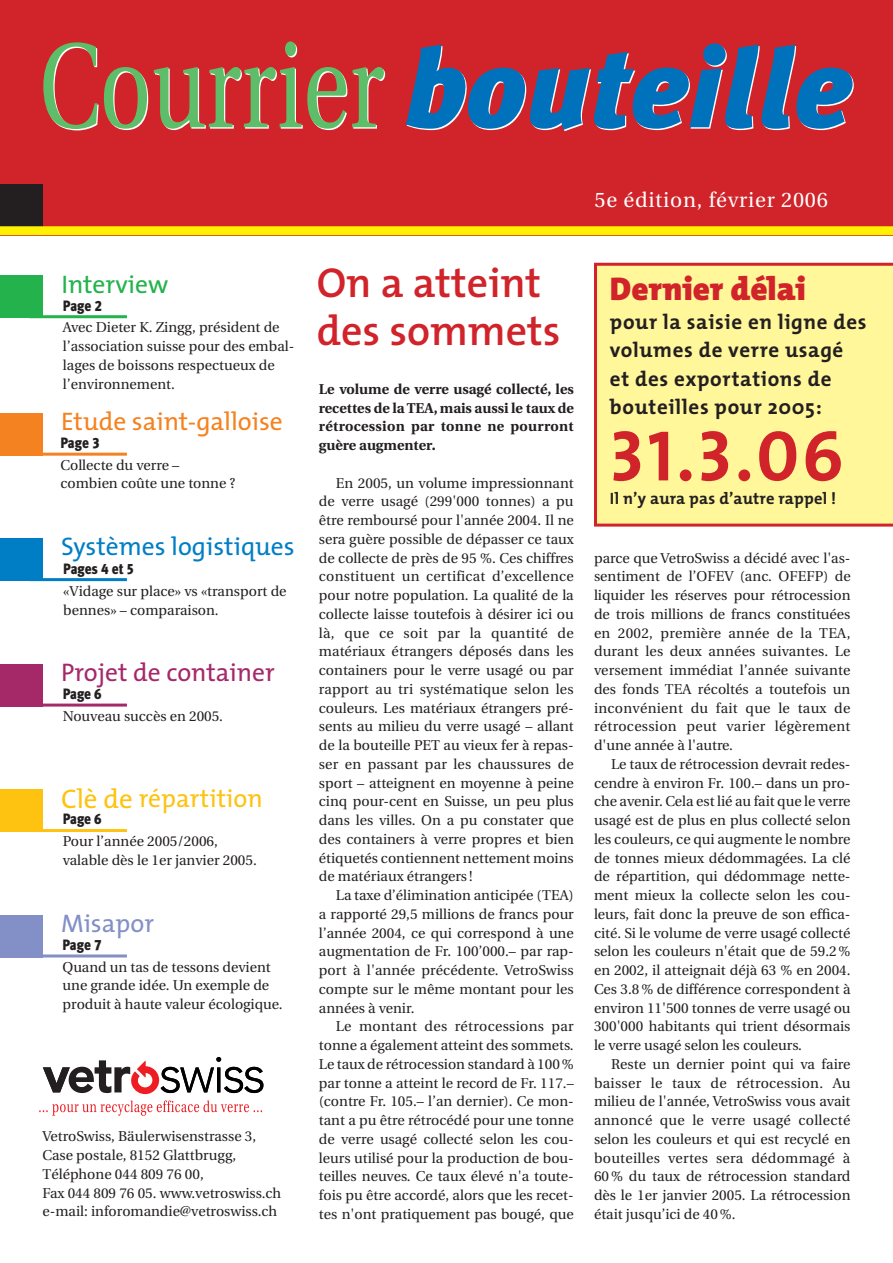
<style>
.page{position:relative;width:893px;height:1263px;background:#fff}
.page>*{position:absolute;margin:0;border:0;box-sizing:border-box;transform-origin:0 0}
.t1{font:italic 900 112.5px "Meta Plus";color:#fff}
.t2{font:72px "The Mix Bold Caps";color:#d1232a}
.t3{font:600 42px/48px "The Mix";color:#d1232a}
.t4{font:900 33px "The Mix";color:#d1232a}
.t5{font:25.5px "The Mix";color:#007ec5}
.t6{font:25.5px "The Mix";color:#f58220}
.t7{font:25.5px "The Mix";color:#a52869}
.t8{font:25.5px "The Mix";color:#fec210}
.t9{font:25.5px "The Mix";color:#23b24b}
.t10{font:25.5px "The Mix";color:#838fc7}
.t11{font:700 21px/28.5px "The Mix";letter-spacing:.03em;color:#231f20}
.t12{font:21px "Utopia";letter-spacing:.035em;color:#fff}
.t13{font:700 16.5px "The Mix";letter-spacing:.01em;color:#231f20}
.t14{font:15px "Meta Cond Black LF";letter-spacing:-.005em;color:#231f20}
.t15{font:14.25px/18.8px "Utopia";color:#231f20}
.t16{font:700 14.25px/18.8px "Utopia";letter-spacing:.02em;color:#231f20;text-align:justify}
.s1{font-family:"Utopia";font-weight:400;font-style:normal;font-size:120px}
.s2{font-size:27px}
</style>
<div class="page">
<div style="left:0;top:0;width:893px;height:235px;background:#d1232a"></div>
<hr style="left:29px;top:315px;width:98px;height:3px;background:#23b24b">
<div style="left:0;top:276px;width:43px;height:42px;background:#23b24b"></div>
<div style="left:0;top:184px;width:43px;height:42px;background:#231f20"></div>
<svg style="left:39px;top:1100px;width:223px;height:16px"></svg>
<svg style="left:43px;top:1057px;width:220px;height:37px"></svg>
<div style="left:0;top:226px;width:893px;height:9px;background:#fff101"></div>
<hr style="left:29px;top:578px;width:98px;height:3px;background:#007ec5">
<div style="left:0;top:539px;width:43px;height:42px;background:#007ec5"></div>
<hr style="left:29px;top:954px;width:98px;height:3px;background:#838fc7">
<div style="left:0;top:915px;width:43px;height:42px;background:#838fc7"></div>
<hr style="left:29px;top:703px;width:98px;height:3px;background:#a52869">
<div style="left:0;top:664px;width:43px;height:42px;background:#a52869"></div>
<hr style="left:29px;top:829px;width:98px;height:3px;background:#fec210">
<div style="left:0;top:789px;width:43px;height:43px;background:#fec210"></div>
<hr style="left:29px;top:453px;width:98px;height:3px;background:#f58220">
<div style="left:0;top:413px;width:43px;height:43px;background:#f58220"></div>
<div style="left:594px;top:263px;width:299px;height:264px;background:#fff79a"></div>
<h1 class="t1" style="left:40px;top:24px;width:814px"><span class="s1">Courrier</span> bouteille</h1>
<h3 class="t9" style="left:61px;top:275px;width:108px">Interview</h3>
<p class="t14" style="left:63px;top:300px;width:41px">Page 2</p>
<p class="t15" style="left:63px;top:319px;width:233px">Avec Dieter K. Zingg, président de l’association suisse pour des embal&shy;lages de boissons respectueux de l’environnement.</p>
<h3 class="t6" style="left:61px;top:413px;width:223px">Etude saint-galloise</h3>
<p class="t14" style="left:61px;top:437px;width:41px">Page 3</p>
<p class="t15" style="left:61px;top:457px;width:176px">Collecte du verre – combien coûte une tonne ?</p>
<h3 class="t5" style="left:61px;top:537px;width:235px">Systèmes logistiques</h3>
<p class="t14" style="left:63px;top:563px;width:72px">Pages 4 et 5</p>
<p class="t15" style="left:63px;top:583px;width:225px">«Vidage sur place» vs «transport de bennes» – comparaison.</p>
<h3 class="t7" style="left:61px;top:664px;width:215px">Projet de container</h3>
<p class="t14" style="left:63px;top:688px;width:41px">Page 6</p>
<p class="t15" style="left:63px;top:708px;width:162px">Nouveau succès en 2005.</p>
<h3 class="t8" style="left:61px;top:790px;width:203px"><span class="s2">Clè de</span> répartition</h3>
<p class="t14" style="left:63px;top:813px;width:41px">Page 6</p>
<p class="t15" style="left:63px;top:833px;width:196px">Pour l’année 2005/2006, valable dès le 1er janvier 2005.</p>
<h3 class="t10" style="left:61px;top:914px;width:95px">Misapor</h3>
<p class="t14" style="left:63px;top:939px;width:41px">Page 7</p>
<p class="t15" style="left:63px;top:959px;width:222px">Quand un tas de tessons devient une grande idée. Un exemple de produit à haute valeur écologique.</p>
<p class="t15" style="left:43px;top:1128px;width:240px">VetroSwiss, Bäulerwisenstrasse 3, Case postale, 8152 Glattbrugg, Téléphone 044 809 76 00,<br>Fax 044 809 76 05. www.vetroswiss.ch e-mail: inforomandie@vetroswiss.ch</p>
<h3 class="t12" style="left:594px;top:192px;width:235px">5e édition, février 2006</h3>
<h3 class="t3" style="left:317px;top:264px;width:245px">On a atteint des sommets</h3>
<p class="t16" style="left:319px;top:381px;width:256px">Le volume de verre usagé collecté, les recettes de la TEA, mais aussi le taux de rétrocession par tonne ne pourront guère augmenter.</p>
<p class="t15" style="left:319px;top:474px;width:256px;text-align:justify;text-indent:17px">En 2005, un volume impressionnant de verre usagé (299'000 tonnes) a pu être remboursé pour l'année 2004. Il ne sera guère possible de dépasser ce taux de collecte de près de 95 %. Ces chiffres constituent un certificat d’excellence pour notre population. La qualité de la collecte laisse toutefois à désirer ici ou là, que ce soit par la quantité de matériaux étrangers déposés dans les containers pour le verre usagé ou par rapport au tri systématique selon les couleurs. Les matériaux étrangers pré&shy;sents au milieu du verre usagé – allant de la bouteille PET au vieux fer à repas&shy;ser en passant par les chaussures de sport – atteignent en moyenne à peine cinq pour-cent en Suisse, un peu plus dans les villes. On a pu constater que des containers à verre propres et bien étiquetés contiennent nettement moins de matériaux étrangers !</p>
<p class="t15" style="left:319px;top:887px;width:256px;text-align:justify;text-indent:17px">La taxe d’élimination anticipée (TEA) a rapporté 29,5 millions de francs pour l’année 2004, ce qui correspond à une augmentation de Fr. 100’000.– par rap&shy;port à l'année précédente. VetroSwiss compte sur le même montant pour les années à venir.</p>
<p class="t15" style="left:319px;top:1018px;width:256px;text-align:justify;text-indent:17px">Le montant des rétrocessions par tonne a également atteint des sommets.<br>Le taux de rétrocession standard à 100 % par tonne a atteint le record de Fr. 117.– (contre Fr. 105.– l’an dernier). Ce mon&shy;tant a pu être rétrocédé pour une tonne de verre usagé collecté selon les cou&shy;leurs utilisé pour la production de bou&shy;teilles neuves. Ce taux élevé n'a toute&shy;fois pu être accordé, alors que les recet&shy;tes n'ont pratiquement pas bougé, que</p>
<h3 class="t4" style="left:610px;top:277px;width:198px">Dernier délai</h3>
<h3 class="t11" style="left:610px;top:310px;width:258px">pour la saisie en ligne des volumes de verre usagé et des exportations de bouteilles pour 2005:</h3>
<h2 class="t2" style="left:610px;top:432px;width:235px">31.3.06</h2>
<p class="t13" style="left:610px;top:493px;width:228px">Il n’y aura pas d’autre rappel !</p>
<p class="t15" style="left:594px;top:549px;width:258px;text-align:justify">parce que VetroSwiss a décidé avec l'as&shy;sentiment de l’OFEV (anc. OFEFP) de liquider les réserves pour rétrocession de trois millions de francs constituées en 2002, première année de la TEA, durant les deux années suivantes. Le versement immédiat l’année suivante des fonds TEA récoltés a toutefois un inconvénient du fait que le taux de rétrocession peut varier légèrement d'une année à l'autre.</p>
<p class="t15" style="left:594px;top:756px;width:258px;text-align:justify;text-indent:17px">Le taux de rétrocession devrait redes&shy;cendre à environ Fr. 100.– dans un pro&shy;che avenir. Cela est lié au fait que le verre usagé est de plus en plus collecté selon les couleurs, ce qui augmente le nombre de tonnes mieux dédommagées. La clé de répartition, qui dédommage nette&shy;ment mieux la collecte selon les cou&shy;leurs, fait donc la preuve de son effica&shy;cité. Si le volume de verre usagé collecté selon les couleurs n'était que de 59.2 % en 2002, il atteignait déjà 63 % en 2004.<br>Ces 3.8 % de différence correspondent à environ 11'500 tonnes de verre usagé ou 300'000 habitants qui trient désormais le verre usagé selon les couleurs.</p>
<p class="t15" style="left:594px;top:1056px;width:258px;text-align:justify;text-indent:17px">Reste un dernier point qui va faire baisser le taux de rétrocession. Au milieu de l'année, VetroSwiss vous avait annoncé que le verre usagé collecté selon les couleurs et qui est recyclé en bouteilles vertes sera dédommagé à 60% du taux de rétrocession standard dès le 1er janvier 2005. La rétrocession était jusqu’ici de 40%.</p>
</div>
